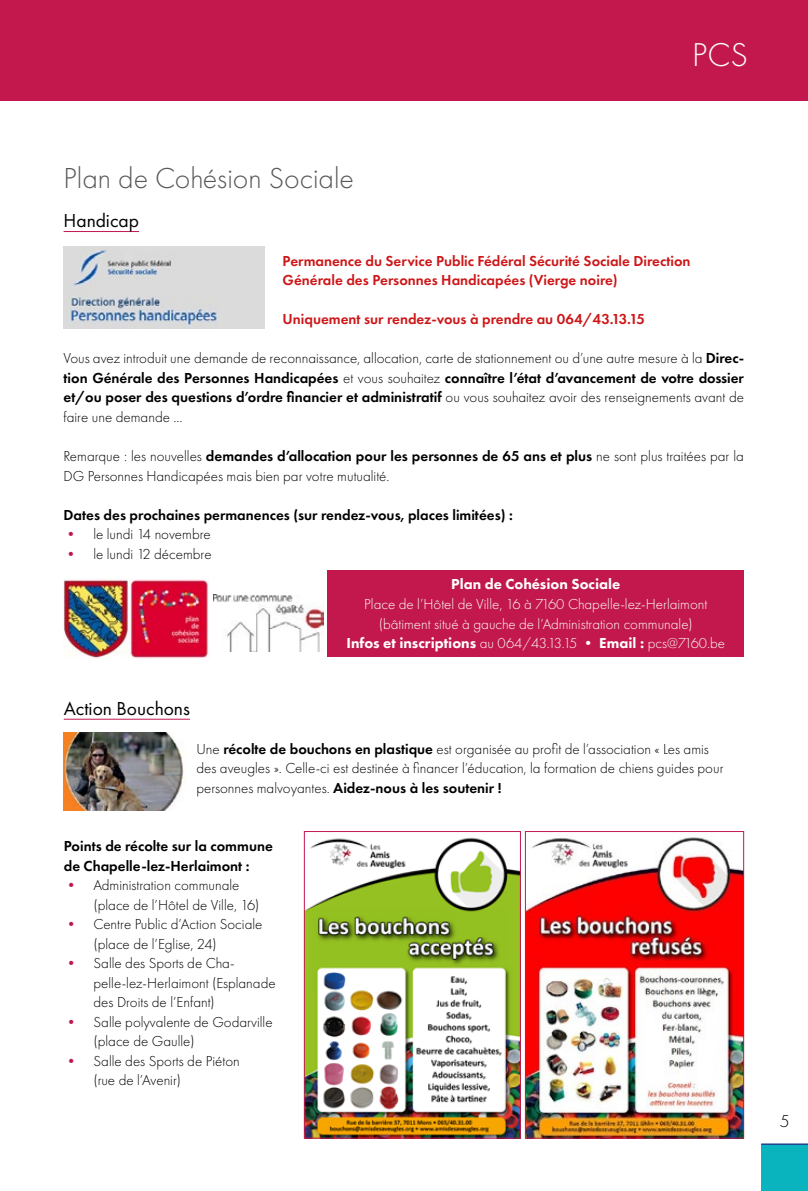
<style>
.page{position:relative;width:808px;height:1191px;background:#fff}
.page>*{position:absolute;margin:0;border:0;box-sizing:border-box;transform-origin:0 0}
.t1{font:300 34.2px "Futura PT";color:#fff}
.t2{font:300 30px "Futura PT";color:#575756}
.t3{font:19.5px "Futura PT";color:#000}
.t4{font:300 18px "Futura PT";color:#000}
.t5{font:300 15px/19.5px "Futura PT";color:#000}
.t6{font:300 15px/19.5px "Futura PT";color:#fff;text-align:center}
.t7{font:600 15px/19.5px "Futura PT";color:#cd1719}
.t8{font:600 15px/19.5px "Futura PT";color:#000}
.t9{font:800 15px "Futura PT";color:#fff}
.s1{font-weight:600}
.s2{color:#c2184d}
.s3{font-weight:800}
</style>
<div class="page">
<div style="left:761px;top:1144px;width:47px;height:47px;background:#09b4bf"></div>
<hr style="left:761px;top:1143px;width:47px;height:2px;background:#274190">
<div style="left:0;top:0;width:808px;height:100px;background:#c2184d"></div>
<div style="left:328px;top:569px;width:416px;height:87px;background:#c2184d"></div>
<img style="left:213px;top:594px;width:111px;height:57px">
<img style="left:64px;top:246px;width:200px;height:82px">
<img style="left:64px;top:578px;width:145px;height:80px">
<img style="left:64px;top:733px;width:120px;height:77px">
<img style="left:306px;top:837px;width:213px;height:299px">
<div style="left:304px;top:831px;width:217px;height:307px;border:1px solid #c2184d"></div>
<img style="left:527px;top:837px;width:215px;height:299px">
<div style="left:525px;top:831px;width:219px;height:307px;border:1px solid #c2184d"></div>
<hr style="left:64px;top:231px;width:75px;height:1px;background:#c2184d">
<hr style="left:64px;top:719px;width:126px;height:1px;background:#c2184d">
<h1 class="t1" style="left:692px;top:35px;width:58px">PCS</h1>
<h2 class="t2" style="left:64px;top:161px;width:292px">Plan de Cohésion Sociale</h2>
<h3 class="t3" style="left:64px;top:209px;width:77px">Handicap</h3>
<p class="t7" style="left:283px;top:251px;width:409px">Permanence du Service Public Fédéral Sécurité Sociale Direction<br>Générale des Personnes Handicapées (Vierge noire)</p>
<p class="t7" style="left:283px;top:309px;width:364px">Uniquement sur rendez-vous à prendre au 064/43.13.15</p>
<p class="t5" style="left:64px;top:349px;width:682px;text-align:justify">Vous avez introduit une demande de reconnaissance, allocation, carte de stationnement ou d’une autre mesure à la <span class="s1">Direc&shy;tion Générale des Personnes Handicapées</span> et vous souhaitez <span class="s1">connaître l’état d’avancement de votre dossier et/ou poser des questions d’ordre financier et administratif</span> ou vous souhaitez avoir des renseignements avant de faire une demande …</p>
<p class="t5" style="left:64px;top:446px;width:682px">Remarque : les nouvelles <span class="s1">demandes d’allocation pour les personnes de 65 ans et plus</span> ne sont plus traitées par la<br>DG Personnes Handicapées mais bien par votre mutualité.</p>
<p class="t8" style="left:64px;top:504px;width:451px">Dates des prochaines permanences (sur rendez-vous, places limitées) :</p>
<p class="t5" style="left:64px;top:524px;width:149px"><span class="s2">•</span> le lundi 14 novembre</p>
<p class="t5" style="left:64px;top:544px;width:150px"><span class="s2">•</span> le lundi 12 décembre</p>
<h3 class="t3" style="left:64px;top:696px;width:128px">Action Bouchons</h3>
<p class="t9" style="left:451px;top:575px;width:171px">Plan de Cohésion Sociale</p>
<p class="t6" style="left:346px;top:594px;width:380px">Place de l’Hôtel de Ville, 16 à 7160 Chapelle-lez-Herlaimont (bâtiment situé à gauche de l’Administration communale)<br><span class="s3">Infos et inscriptions</span> au 064/43.13.15 • <span class="s3">Email :</span> pcs@7160.be</p>
<p class="t5" style="left:196px;top:739px;width:529px">Une <span class="s1">récolte de bouchons en plastique</span> est organisée au profit de l’association « Les amis des aveugles ». Celle-ci est destinée à financer l’éducation, la formation de chiens guides pour personnes malvoyantes. <span class="s1">Aidez-nous à les soutenir !</span></p>
<p class="t8" style="left:64px;top:836px;width:211px">Points de récolte sur la commune de Chapelle-lez-Herlaimont :</p>
<p class="t5" style="left:94px;top:875px;width:167px;text-indent:-30px"><span class="s2">•</span> Administration communale (place de l’Hôtel de Ville, 16)</p>
<p class="t5" style="left:94px;top:914px;width:170px;text-indent:-30px"><span class="s2">•</span> Centre Public d’Action Sociale (place de l’Eglise, 24)</p>
<p class="t5" style="left:94px;top:953px;width:184px;text-indent:-30px"><span class="s2">•</span> Salle des Sports de Cha&shy;pelle-lez-Herlaimont (Esplanade des Droits de l’Enfant)</p>
<p class="t5" style="left:94px;top:1012px;width:181px;text-indent:-30px"><span class="s2">•</span> Salle polyvalente de Godarville (place de Gaulle)</p>
<p class="t5" style="left:94px;top:1051px;width:148px;text-indent:-30px"><span class="s2">•</span> Salle des Sports de Piéton (rue de l’Avenir)</p>
<p class="t4" style="left:780px;top:1110px;width:11px">5</p>
</div>
